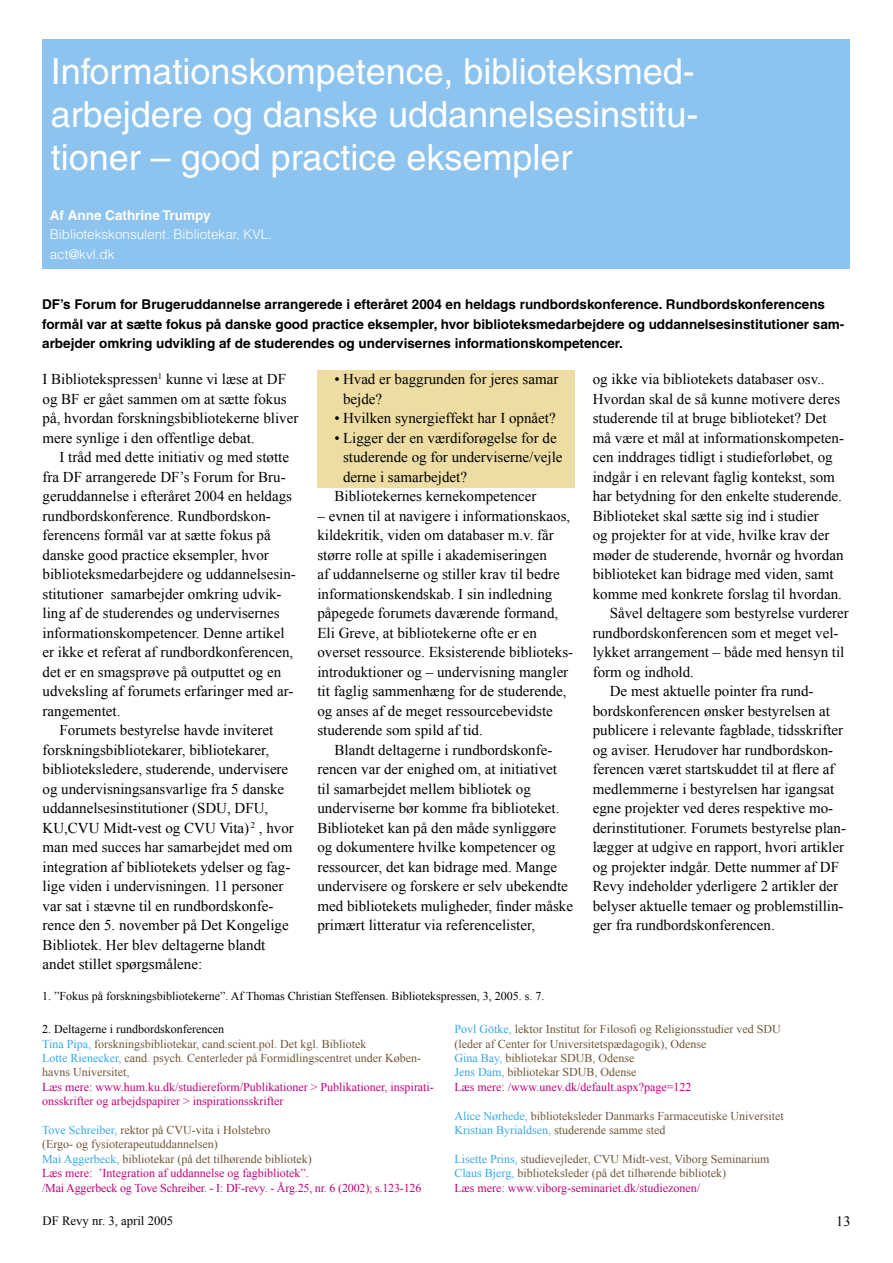
<style>
.page{position:relative;width:893px;height:1263px;background:#fff}
.page>*{position:absolute;margin:0;border:0;box-sizing:border-box;transform-origin:0 0}
.DF-revy_overskr-stor{font:36px/43.2px "Helvetica";color:#fff;text-align:justify}
.DF-revy_brødtxt{font:15px/19.5px "Times New Roman";color:#000}
.t1{font:14.25px "Times New Roman";color:#000}
.DF-revy_mellemrubrikker{font:700 13.5px/19.5px "Helvetica";color:#000}
.DF-revy_mellemrubrikker-2{font:300 13.5px "Helvetica";color:#fff}
.DF-revy_mellemrubrikker-3{font:700 13.5px "Helvetica";color:#fff}
.t2{font:12.75px "Times New Roman";color:#000}
.DF-revy_litteratur{font:12px/14.4px "Times New Roman";color:#6f5639}
.DF-revy_litteratur-2{font:12px/14.4px "Times New Roman";color:#c10077}
.DF-revy_litteratur-3{font:12px "Times New Roman";color:#000}
.DF-revy_litteratur-4{font:12px "Times New Roman";color:#36a7e9}
.s1{color:#36a7e9}
.s2{color:#6f5639}
</style>
<div class="page">
<div style="left:318px;top:370px;width:257px;height:117px;background:#eddda2"></div>
<div style="left:42px;top:39px;width:808px;height:230px;background:#8dc4ef"></div>
<p class="DF-revy_overskr-stor" style="left:51px;top:50px;width:649px">Informationskompetence, biblioteksmed&shy;arbejdere og danske uddannelsesinstitu&shy;tioner – good practice eksempler</p>
<p class="DF-revy_mellemrubrikker-3" style="left:50px;top:207px;width:162px">Af Anne Cathrine Trumpy</p>
<p class="DF-revy_mellemrubrikker-2" style="left:50px;top:226px;width:224px">Bibliotekskonsulent. Bibliotekar, KVL.</p>
<p class="DF-revy_mellemrubrikker-2" style="left:50px;top:245px;width:66px">act@kvl.dk</p>
<p class="DF-revy_mellemrubrikker" style="left:42px;top:294px;width:804px">DF’s Forum for Brugeruddannelse arrangerede i efteråret 2004 en heldags rundbordskonference. Rundbordskonferencens formål var at sætte fokus på danske good practice eksempler, hvor biblioteksmedarbejdere og uddannelsesinstitutioner sam&shy;arbejder omkring udvikling af de studerendes og undervisernes informationskompetencer.</p>
<p class="DF-revy_brødtxt" style="left:43px;top:369px;width:257px">I Bibliotekspressen<sup>1</sup> kunne vi læse at DF og BF er gået sammen om at sætte fokus på, hvordan forskningsbibliotekerne bliver mere synlige i den offentlige debat.</p>
<p class="DF-revy_brødtxt" style="left:43px;top:447px;width:255px;text-indent:17px">I tråd med dette initiativ og med støtte fra DF arrangerede DF’s Forum for Bru&shy;geruddannelse i efteråret 2004 en heldags rundbordskonference. Rundbordskon&shy;ferencens formål var at sætte fokus på danske good practice eksempler, hvor biblioteksmedarbejdere og uddannelsesin&shy;stitutioner samarbejder omkring udvik&shy;ling af de studerendes og undervisernes informationskompetencer. Denne artikel er ikke et referat af rundbordkonferencen, det er en smagsprøve på outputtet og en udveksling af forumets erfaringer med ar&shy;rangementet.</p>
<p class="DF-revy_brødtxt" style="left:43px;top:720px;width:253px;text-indent:17px">Forumets bestyrelse havde inviteret forskningsbibliotekarer, bibliotekarer, biblioteksledere, studerende, undervisere og undervisningsansvarlige fra 5 danske uddannelsesinstitutioner (SDU, DFU, KU,CVU Midt-vest og CVU Vita) <sup>2</sup> , hvor man med succes har samarbejdet med om integration af bibliotekets ydelser og fag&shy;lige viden i undervisningen. 11 personer var sat i stævne til en rundbordskonfe&shy;rence den 5. november på Det Kongelige Bibliotek. Her blev deltagerne blandt andet stillet spørgsmålene:</p>
<p class="DF-revy_brødtxt" style="left:343px;top:369px;width:217px;text-indent:-9px">• Hvad er baggrunden for jeres samar bejde?</p>
<p class="DF-revy_brødtxt" style="left:334px;top:408px;width:223px">• Hvilken synergieffekt har I opnået?</p>
<p class="DF-revy_brødtxt" style="left:343px;top:428px;width:221px;text-indent:-9px">• Ligger der en værdiforøgelse for de studerende og for underviserne/vejle derne i samarbejdet?</p>
<p class="DF-revy_brødtxt" style="left:334px;top:486px;width:204px">Bibliotekernes kernekompetencer</p>
<p class="DF-revy_brødtxt" style="left:317px;top:506px;width:257px">– evnen til at navigere i informationskaos, kildekritik, viden om databaser m.v. får større rolle at spille i akademiseringen<br>af uddannelserne og stiller krav til bedre informationskendskab. I sin indledning påpegede forumets daværende formand, Eli Greve, at bibliotekerne ofte er en overset ressource. Eksisterende biblioteks&shy;introduktioner og – undervisning mangler tit faglig sammenhæng for de studerende, og anses af de meget ressourcebevidste studerende som spild af tid.</p>
<p class="DF-revy_brødtxt" style="left:317px;top:740px;width:257px;text-indent:17px">Blandt deltagerne i rundbordskonfe&shy;rencen var der enighed om, at initiativet til samarbejdet mellem bibliotek og underviserne bør komme fra biblioteket.<br>Biblioteket kan på den måde synliggøre og dokumentere hvilke kompetencer og ressourcer, det kan bidrage med. Mange undervisere og forskere er selv ubekendte med bibliotekets muligheder, finder måske primært litteratur via referencelister,</p>
<p class="DF-revy_brødtxt" style="left:593px;top:369px;width:253px">og ikke via bibliotekets databaser osv..<br>Hvordan skal de så kunne motivere deres studerende til at bruge biblioteket? Det må være et mål at informationskompeten&shy;cen inddrages tidligt i studieforløbet, og indgår i en relevant faglig kontekst, som har betydning for den enkelte studerende.<br>Biblioteket skal sætte sig ind i studier<br>og projekter for at vide, hvilke krav der møder de studerende, hvornår og hvordan biblioteket kan bidrage med viden, samt komme med konkrete forslag til hvordan.</p>
<p class="DF-revy_brødtxt" style="left:593px;top:603px;width:258px;text-indent:17px">Såvel deltagere som bestyrelse vurderer rundbordskonferencen som et meget vel&shy;lykket arrangement – både med hensyn til form og indhold.</p>
<p class="DF-revy_brødtxt" style="left:593px;top:681px;width:255px;text-indent:17px">De mest aktuelle pointer fra rund&shy;bordskonferencen ønsker bestyrelsen at publicere i relevante fagblade, tidsskrifter og aviser. Herudover har rundbordskon&shy;ferencen været startskuddet til at flere af medlemmerne i bestyrelsen har igangsat egne projekter ved deres respektive mo&shy;derinstitutioner. Forumets bestyrelse plan&shy;lægger at udgive en rapport, hvori artikler og projekter indgår. Dette nummer af DF Revy indeholder yderligere 2 artikler der belyser aktuelle temaer og problemstillin&shy;ger fra rundbordskonferencen.</p>
<p class="DF-revy_litteratur-3" style="left:42px;top:988px;width:504px">1. ”Fokus på forskningsbibliotekerne”. Af Thomas Christian Steffensen. Bibliotekspressen, 3, 2005. s. 7.</p>
<p class="DF-revy_litteratur-3" style="left:42px;top:1021px;width:183px">2. Deltagerne i rundbordskonferencen</p>
<p class="DF-revy_litteratur" style="left:42px;top:1036px;width:326px"><span class="s1">Tina Pipa,</span> forskningsbibliotekar, cand.scient.pol. Det kgl. Bibliotek</p>
<p class="DF-revy_litteratur" style="left:42px;top:1050px;width:381px"><span class="s1">Lotte Rienecker,</span> cand. psych. Centerleder på Formidlingscentret under Køben&shy;havns Universitet,</p>
<p class="DF-revy_litteratur-2" style="left:42px;top:1079px;width:393px">Læs mere: www.hum.ku.dk/studiereform/Publikationer &gt; Publikationer, inspirati&shy;onsskrifter og arbejdspapirer &gt; inspirationsskrifter</p>
<p class="DF-revy_litteratur" style="left:42px;top:1122px;width:230px"><span class="s1">Tove Schreiber,</span> rektor på CVU-vita i Holstebro (Ergo- og fysioterapeutuddannelsen)</p>
<p class="DF-revy_litteratur" style="left:42px;top:1151px;width:271px"><span class="s1">Mai Aggerbeck,</span> bibliotekar (på det tilhørende bibliotek)</p>
<p class="DF-revy_litteratur-2" style="left:42px;top:1166px;width:268px">Læs mere: ’Integration af uddannelse og fagbibliotek”.</p>
<p class="DF-revy_litteratur-2" style="left:42px;top:1180px;width:381px">/Mai Aggerbeck og Tove Schreiber. - I: DF-revy. - Årg.25, nr. 6 (2002); s.123-126</p>
<p class="DF-revy_litteratur" style="left:455px;top:1022px;width:328px"><span class="s1">Povl Götke,</span> lektor Institut for Filosofi og Religionsstudier ved SDU (leder af Center for Universitetspædagogik), Odense</p>
<p class="DF-revy_litteratur" style="left:455px;top:1050px;width:181px"><span class="s1">Gina Bay,</span> bibliotekar SDUB, Odense</p>
<p class="DF-revy_litteratur" style="left:455px;top:1065px;width:183px"><span class="s1">Jens Dam,</span> bibliotekar SDUB, Odense</p>
<p class="DF-revy_litteratur-2" style="left:455px;top:1079px;width:238px">Læs mere: /www.unev.dk/default.aspx?page=122</p>
<p class="DF-revy_litteratur" style="left:455px;top:1108px;width:331px"><span class="s1">Alice Nørhede,</span> biblioteksleder Danmarks Farmaceutiske Universitet</p>
<p class="DF-revy_litteratur-4" style="left:455px;top:1122px;width:212px">Kristian Byrialdsen, <span class="s2">studerende samme sted</span></p>
<p class="DF-revy_litteratur" style="left:455px;top:1151px;width:316px"><span class="s1">Lisette Prins,</span> studievejleder, CVU Midt-vest, Viborg Seminarium</p>
<p class="DF-revy_litteratur" style="left:455px;top:1166px;width:273px"><span class="s1">Claus Bjerg,</span> biblioteksleder (på det tilhørende bibliotek)</p>
<p class="DF-revy_litteratur-2" style="left:455px;top:1180px;width:247px">Læs mere: www.viborg-seminariet.dk/studiezonen/</p>
<p class="t2" style="left:43px;top:1212px;width:132px">DF Revy nr. 3, april 2005</p>
<p class="t1" style="left:836px;top:1212px;width:16px">13</p>
</div>
